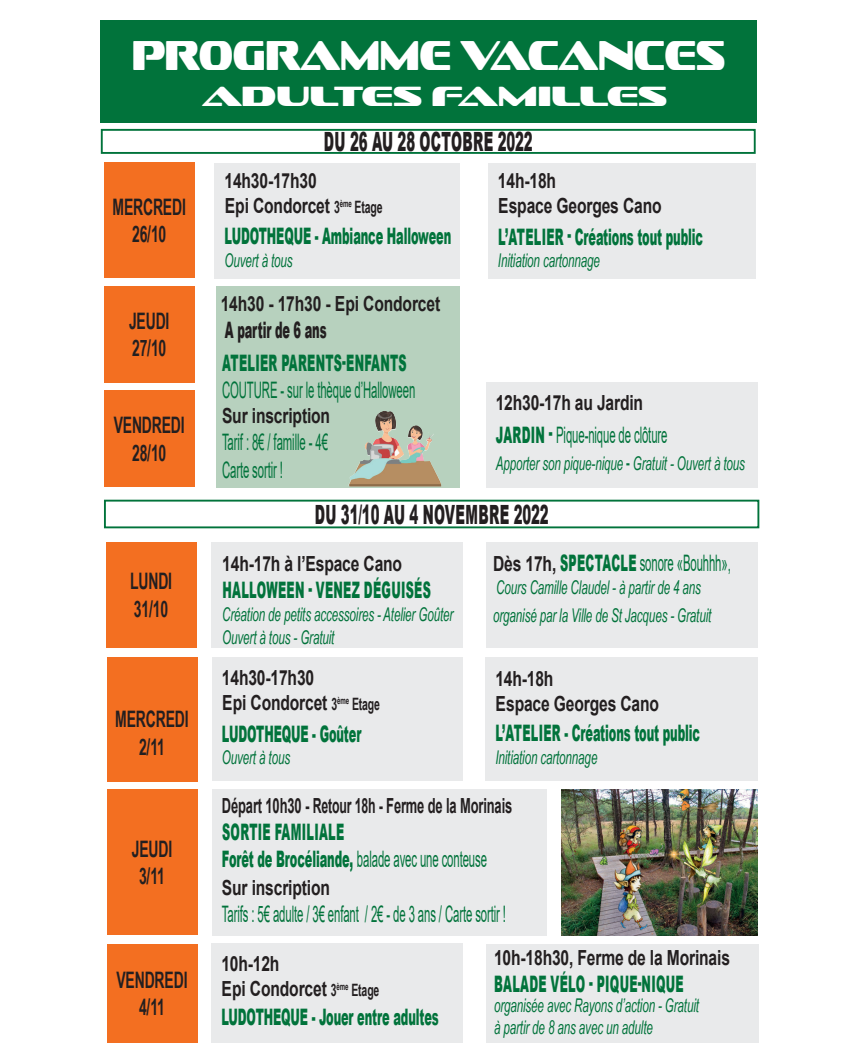
<style>
.page{position:relative;width:851px;height:1063px;background:#fff}
.page>*{position:absolute;margin:0;border:0;box-sizing:border-box;transform-origin:0 0}
.t1{font:42.15px "Sofachrome Rg";letter-spacing:-.01em;color:#fff;scale:.67 1}
.t2{font:28.05px "Sofachrome Rg";letter-spacing:-.01em;color:#fff}
.t3{font:900 26.55px "Arial";letter-spacing:.01em;color:#231f20;scale:.5 1}
.t4{font:900 26.55px "Arial";letter-spacing:-.01em;color:#231f20;scale:.5 1}
.t5{font:22.65px/27.3px "Arial";letter-spacing:-.01em;color:#01733b;scale:.5 1}
.t6{font:900 22.65px "Arial";letter-spacing:-.01em;color:#01733b;scale:.5 1}
.t7{font:900 22.65px/27.3px "Arial";letter-spacing:.025em;color:#01733b;scale:.5 1}
.t8{font:700 22.65px/27.3px "Arial Narrow";letter-spacing:-.01em;color:#231f20;text-align:center;scale:.75 1}
.t9{font:900 22.65px "Arial";letter-spacing:-.01em;color:#231f20;scale:.5 1}
.t10{font:700 20.85px/25px "Arial";letter-spacing:-.01em;color:#231f20;scale:.75 1}
.t11{font:700 20.85px "Arial";letter-spacing:-.01em;color:#231f20;scale:.62 1}
.t12{font:italic 18.9px/22.6px "Arial Narrow";letter-spacing:-.01em;color:#01733b;scale:.75 1}
.s1{font-family:"Arial Narrow";font-size:17.1px}
.s2{font-weight:900}
.s3{font-family:"Arial";font-style:normal;font-size:22.65px}
.s4{font-weight:700;font-size:20.85px;color:#231f20}
.s5{font-weight:400}
</style>
<div class="page">
<div style="left:486px;top:944px;width:272px;height:99px;background:#e9eaeb"></div>
<div style="left:104px;top:500px;width:655px;height:28px;border:2px solid #01733b"></div>
<div style="left:101px;top:20px;width:655px;height:103px;background:#01733b"></div>
<div style="left:101px;top:129px;width:654px;height:25px;border:2px solid #01733b"></div>
<div style="left:104px;top:163px;width:90px;height:115px;background:#f36f21"></div>
<div style="left:107px;top:657px;width:90px;height:124px;background:#f36f21"></div>
<div style="left:104px;top:286px;width:90px;height:97px;background:#f36f21"></div>
<div style="left:104px;top:390px;width:90px;height:97px;background:#f36f21"></div>
<div style="left:106px;top:542px;width:90px;height:105px;background:#f36f21"></div>
<div style="left:107px;top:944px;width:90px;height:99px;background:#f36f21"></div>
<div style="left:107px;top:789px;width:90px;height:146px;background:#f36f21"></div>
<div style="left:216px;top:286px;width:243px;height:202px;background:#b7d1be"></div>
<div style="left:212px;top:789px;width:335px;height:146px;background:#e9eaeb"></div>
<div style="left:214px;top:163px;width:245px;height:116px;background:#e9eaeb"></div>
<div style="left:211px;top:943px;width:251px;height:100px;background:#e9eaeb"></div>
<div style="left:487px;top:163px;width:268px;height:115px;background:#e9eaeb"></div>
<div style="left:486px;top:382px;width:271px;height:106px;background:#e9eaeb"></div>
<div style="left:486px;top:542px;width:271px;height:105px;background:#e9eaeb"></div>
<div style="left:211px;top:542px;width:251px;height:105px;background:#e9eaeb"></div>
<img style="left:348px;top:411px;width:93px;height:76px">
<div style="left:212px;top:657px;width:250px;height:124px;background:#e9eaeb"></div>
<div style="left:485px;top:657px;width:272px;height:124px;background:#e9eaeb"></div>
<img style="left:561px;top:789px;width:196px;height:146px">
<h1 class="t1" style="left:132px;top:29px;width:886px">PROGRAMME VACANCES</h1>
<h2 class="t2" style="left:202px;top:78px;width:466px">ADULTES FAMILLES</h2>
<p class="t8" style="left:112px;top:192px;width:99px">MERCREDI<br>26/10</p>
<p class="t8" style="left:129px;top:306px;width:55px;text-align:left">JEUDI<br>27/10</p>
<p class="t8" style="left:114px;top:411px;width:96px">VENDREDI<br>28/10</p>
<p class="t8" style="left:130px;top:567px;width:58px;text-align:left">LUNDI<br>31/10</p>
<p class="t8" style="left:115px;top:705px;width:99px">MERCREDI<br>2/11</p>
<p class="t8" style="left:132px;top:834px;width:55px">JEUDI<br>3/11</p>
<p class="t8" style="left:116px;top:965px;width:96px">VENDREDI<br>4/11</p>
<h3 class="t4" style="left:324px;top:122px;width:419px">DU 26 AU 28 OCTOBRE 2022</h3>
<p class="t10" style="left:224px;top:168px;width:212px">14h30-17h30<br>Epi Condorcet <span class="s1">3</span><sup>ème</sup> <span class="s1">Etage</span></p>
<p class="t6" style="left:224px;top:220px;width:455px">LUDOTHEQUE - Ambiance Halloween</p>
<p class="t12" style="left:224px;top:249px;width:92px">Ouvert à tous</p>
<p class="t10" style="left:221px;top:291px;width:294px">14h30 - 17h30 - Epi Condorcet</p>
<p class="t9" style="left:225px;top:314px;width:205px">A partir de 6 ans</p>
<p class="t7" style="left:222px;top:348px;width:370px">ATELIER PARENTS-ENFANTS</p>
<p class="t5" style="left:222px;top:376px;width:388px">COUTURE - sur le thèque d’Halloween</p>
<p class="t10" style="left:222px;top:404px;width:146px">Sur inscription</p>
<p class="t5" style="left:222px;top:429px;width:213px">Tarif : 8€ / famille - 4€<br>Carte sortir !</p>
<p class="t10" style="left:498px;top:168px;width:220px">14h-18h<br>Espace Georges Cano</p>
<p class="t6" style="left:498px;top:220px;width:411px">L’ATELIER - Créations tout public</p>
<p class="t12" style="left:498px;top:249px;width:138px">Initiation cartonnage</p>
<p class="t10" style="left:495px;top:390px;width:198px">12h30-17h au Jardin</p>
<p class="t5" style="left:496px;top:421px;width:345px"><span class="s2">JARDIN -</span> Pique-nique de clôture</p>
<p class="t12" style="left:495px;top:452px;width:334px">Apporter son pique-nique <span class="s3">-</span> Gratuit - Ouvert à tous</p>
<h3 class="t3" style="left:315px;top:495px;width:469px">DU 31/10 AU 4 NOVEMBRE 2022</h3>
<p class="t10" style="left:222px;top:551px;width:241px">14h-17h à l’Espace Cano</p>
<p class="t7" style="left:222px;top:576px;width:418px">HALLOWEEN - VENEZ DÉGUISÉS</p>
<p class="t12" style="left:222px;top:602px;width:309px">Création de petits accessoires - Atelier Goûter<br>Ouvert à tous - Gratuit</p>
<p class="t10" style="left:222px;top:665px;width:212px">14h30-17h30<br>Epi Condorcet <span class="s1">3</span><sup>ème</sup> <span class="s1">Etage</span></p>
<p class="t6" style="left:222px;top:717px;width:280px">LUDOTHEQUE - Goûter</p>
<p class="t12" style="left:222px;top:746px;width:92px">Ouvert à tous</p>
<p class="t5" style="left:493px;top:549px;width:477px"><span class="s4">Dès 17h,</span> <span class="s2">SPECTACLE</span> sonore «Bouhhh»,</p>
<p class="t12" style="left:493px;top:573px;width:292px;line-height:27.8px">Cours Camille Claudel - à partir de 4 ans organisé par la Ville de St Jacques - Gratuit</p>
<p class="t10" style="left:495px;top:666px;width:220px">14h-18h<br>Espace Georges Cano</p>
<p class="t6" style="left:495px;top:717px;width:411px">L’ATELIER - Créations tout public</p>
<p class="t12" style="left:495px;top:746px;width:138px">Initiation cartonnage</p>
<p class="t11" style="left:222px;top:791px;width:470px">Départ 10h30 - Retour 18h - Ferme de la Morinais</p>
<p class="t7" style="left:222px;top:818px;width:531px">SORTIE FAMILIALE<br>Forêt de Brocéliande, <span class="s5">balade avec une conteuse</span></p>
<p class="t10" style="left:222px;top:875px;width:146px">Sur inscription</p>
<p class="t5" style="left:222px;top:900px;width:569px">Tarifs : 5€ adulte / 3€ enfant / 2€ - de 3 ans / Carte sortir !</p>
<p class="t10" style="left:221px;top:951px;width:212px">10h-12h<br>Epi Condorcet <span class="s1">3</span><sup>ème</sup> <span class="s1">Etage</span></p>
<p class="t6" style="left:221px;top:1001px;width:436px">LUDOTHEQUE - Jouer entre adultes</p>
<p class="t10" style="left:494px;top:945px;width:316px">10h-18h30, Ferme de la Morinais</p>
<p class="t7" style="left:494px;top:969px;width:380px">BALADE VÉLO - PIQUE-NIQUE</p>
<p class="t12" style="left:494px;top:993px;width:275px">organisée avec Rayons d’action - Gratuit à partir de 8 ans avec un adulte</p>
</div>
